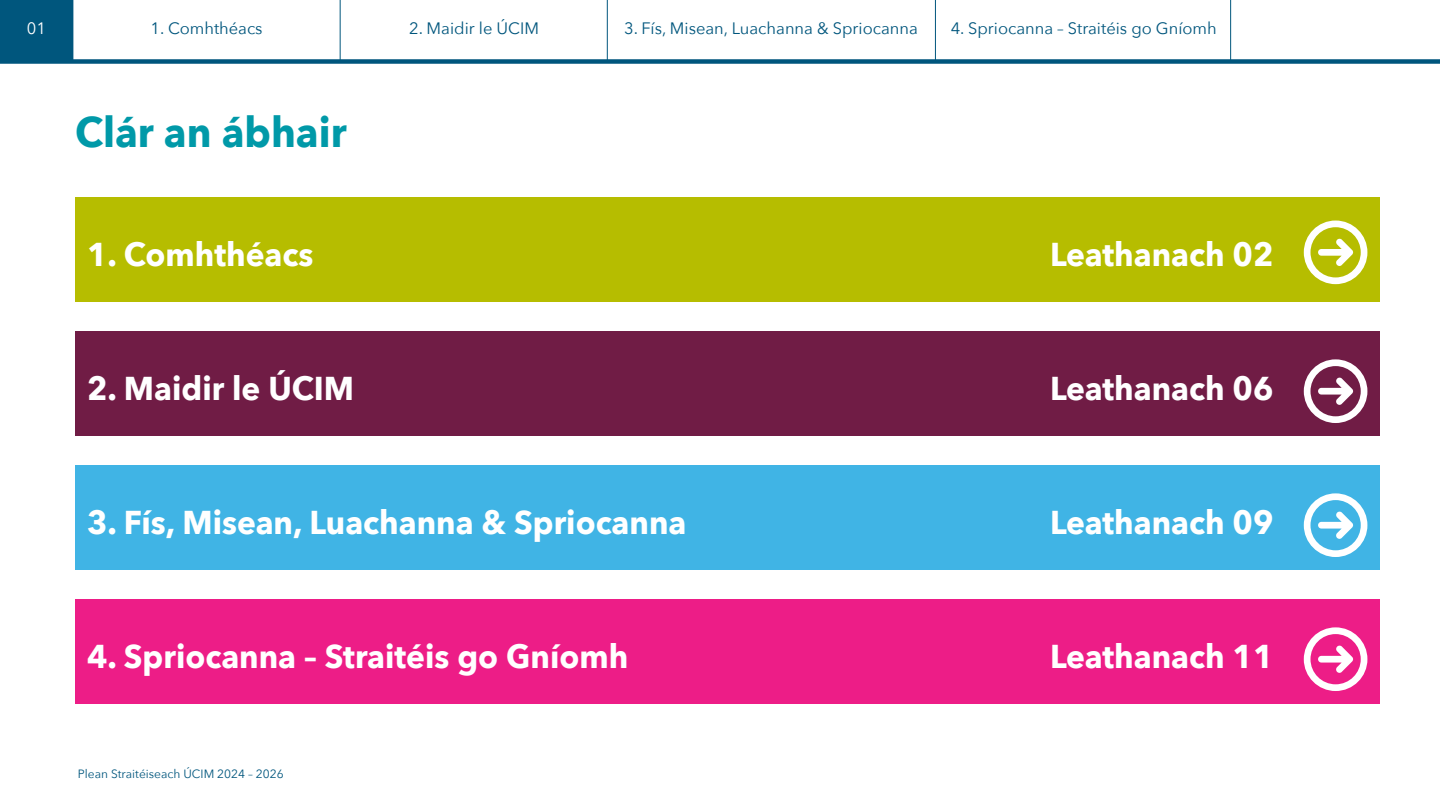
<style>
.page{position:relative;width:1440px;height:810px;background:#fff}
.page>*{position:absolute;margin:0;border:0;box-sizing:border-box;transform-origin:0 0}
.t1{font:700 42px "Avenir Next";color:#0099a8;scale:.96 1}
.t2{font:700 33px "Avenir Next";color:#fff;scale:.96 1}
.t3{font:16.5px "Avenir Next";color:#00567d}
.t4{font:16.5px "Avenir Next";color:#fff}
.t5{font:12px "Avenir Next";color:#00567d}
</style>
<div class="page">
<div style="left:75px;top:197px;width:1305px;height:105px;background:#b6bd00"></div>
<svg style="left:1304px;top:221px;width:63px;height:63px"></svg>
<div style="left:75px;top:331px;width:1305px;height:105px;background:#701c45"></div>
<svg style="left:1304px;top:359px;width:63px;height:64px"></svg>
<div style="left:75px;top:465px;width:1305px;height:105px;background:#40b4e5"></div>
<svg style="left:1304px;top:493px;width:63px;height:64px"></svg>
<div style="left:75px;top:599px;width:1305px;height:105px;background:#ed1d87"></div>
<svg style="left:1304px;top:627px;width:63px;height:64px"></svg>
<hr style="left:340px;top:0;width:1px;height:60px;background:#00567d">
<hr style="left:607px;top:0;width:1px;height:60px;background:#00567d">
<hr style="left:935px;top:0;width:1px;height:60px;background:#00567d">
<hr style="left:1230px;top:0;width:1px;height:60px;background:#00567d">
<hr style="left:73px;top:0;width:1px;height:60px;background:#00567d">
<div style="left:0;top:0;width:73px;height:59px;background:#00567d"></div>
<div style="left:0;top:59px;width:1440px;height:5px;background:#00567d"></div>
<p class="t4" style="left:27px;top:14px;width:21px">01</p>
<p class="t3" style="left:151px;top:14px;width:114px">1. Comhthéacs</p>
<p class="t3" style="left:409px;top:14px;width:131px">2. Maidir le ÚCIM</p>
<p class="t3" style="left:624px;top:14px;width:295px">3. Fís, Misean, Luachanna &amp; Spriocanna</p>
<p class="t3" style="left:951px;top:14px;width:268px">4. Spriocanna – Straitéis go Gníomh</p>
<p class="t1" style="left:75px;top:96px;width:284px">Clár an ábhair</p>
<p class="t2" style="left:87px;top:226px;width:237px">1. Comhthéacs</p>
<p class="t2" style="left:1050px;top:226px;width:234px">Leathanach 02</p>
<p class="t2" style="left:87px;top:360px;width:280px">2. Maidir le ÚCIM</p>
<p class="t2" style="left:1050px;top:360px;width:234px">Leathanach 06</p>
<p class="t2" style="left:87px;top:494px;width:626px">3. Fís, Misean, Luachanna &amp; Spriocanna</p>
<p class="t2" style="left:1050px;top:494px;width:234px">Leathanach 09</p>
<p class="t2" style="left:87px;top:628px;width:565px">4. Spriocanna – Straitéis go Gníomh</p>
<p class="t2" style="left:1050px;top:628px;width:234px">Leathanach 11</p>
<p class="t5" style="left:78px;top:764px;width:207px">Plean Straitéiseach ÚCIM 2024 – 2026</p>
</div>
